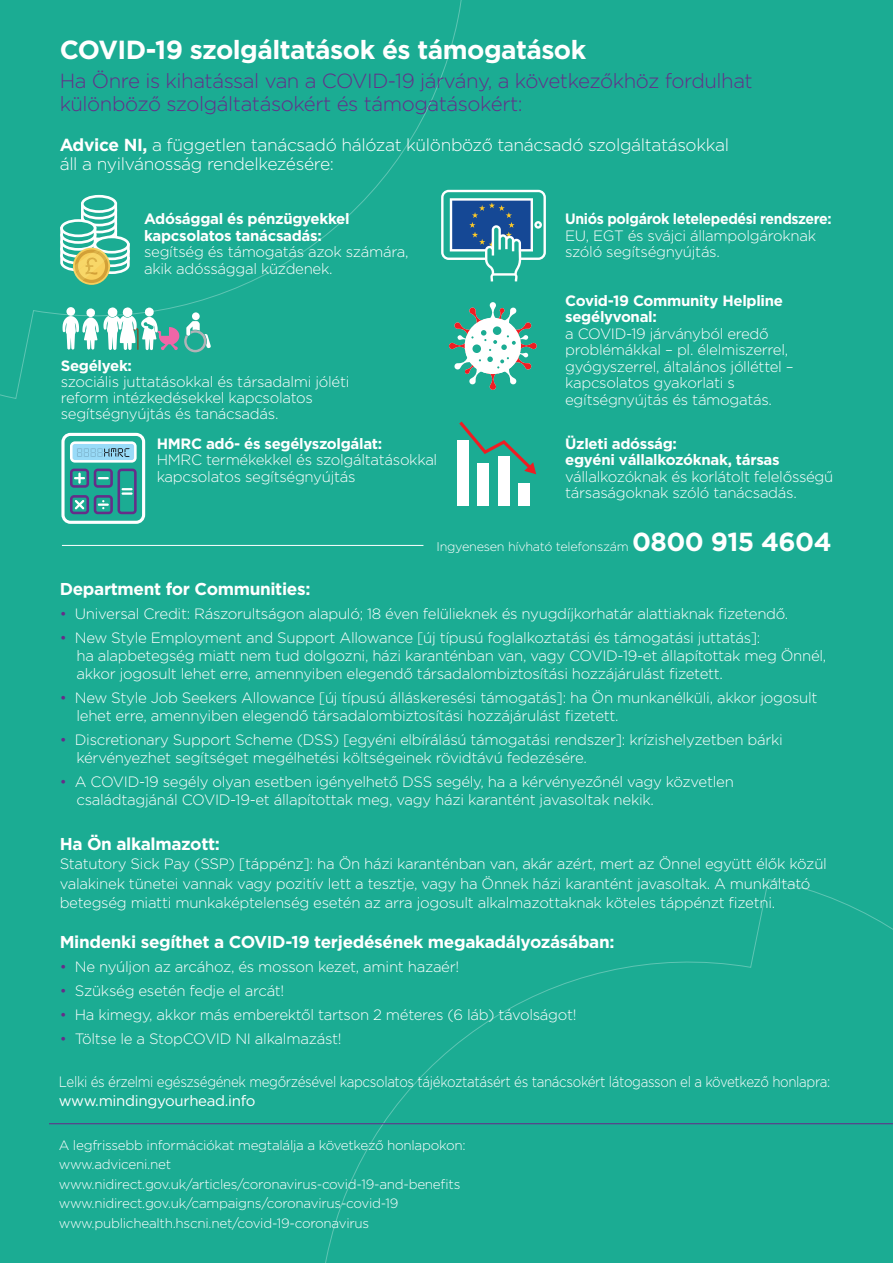
<style>
.page{position:relative;width:893px;height:1263px;background:#1bac93}
.page>*{position:absolute;margin:0;border:0;box-sizing:border-box;transform-origin:0 0}
.t1{font:700 26.25px "Gotham";letter-spacing:-.02em;color:#fff}
.t2{font:300 20.4px/22.5px "Gotham";letter-spacing:-.02em;color:#652d89}
.t3{font:300 17.4px/19.5px "Gotham";letter-spacing:-.02em;color:#fff}
.t4{font:700 17.25px "Gotham";letter-spacing:-.02em;color:#fff}
.t5{font:300 15px/16.5px "Gotham";letter-spacing:-.02em;color:#fff}
.t6{font:300 15px/19.5px "Gotham";letter-spacing:-.02em;color:#fff;scale:.89 1}
.t7{font:300 13.5px/19.5px "Gotham";letter-spacing:-.02em;color:#fff}
.t8{font:300 12.6px "Gotham";letter-spacing:-.02em;color:#fff}
.s1{font-weight:700}
.s2{font-weight:700;font-size:26.1px}
.s3{color:#652d89}
.s4{font-weight:400}
</style>
<div class="page">
<svg style="left:318px;top:879px;width:575px;height:384px"></svg>
<svg style="left:0;top:0;width:466px;height:399px"></svg>
<div style="left:457px;top:441px;width:12px;height:65px;background:#fff"></div>
<div style="left:478px;top:464px;width:11px;height:42px;background:#fff"></div>
<div style="left:498px;top:456px;width:11px;height:50px;background:#fff"></div>
<div style="left:518px;top:484px;width:12px;height:22px;background:#fff"></div>
<svg style="left:457px;top:421px;width:79px;height:54px"></svg>
<svg style="left:61px;top:433px;width:84px;height:91px"></svg>
<svg style="left:82px;top:196px;width:34px;height:16px"></svg>
<div style="left:81px;top:195px;width:36px;height:18px;border:3px solid #fff;border-radius:50%"></div>
<svg style="left:73px;top:248px;width:37px;height:37px"></svg>
<svg style="left:59px;top:201px;width:72px;height:82px"></svg>
<svg style="left:441px;top:190px;width:105px;height:91px"></svg>
<svg style="left:63px;top:307px;width:148px;height:45px"></svg>
<svg style="left:449px;top:302px;width:88px;height:88px"></svg>
<div style="left:465px;top:318px;width:56px;height:56px;border:2px solid #fff;border-radius:50%"></div>
<hr style="left:49px;top:1123px;width:844px;height:1px;background:#652d89">
<hr style="left:62px;top:545px;width:361px;height:1px;background:#fff">
<p class="t1" style="left:60px;top:34px;width:528px">COVID-19 szolgáltatások és támogatások</p>
<p class="t2" style="left:60px;top:69px;width:695px">Ha Önre is kihatással van a COVID-19 járvány, a következőkhöz fordulhat különböző szolgáltatásokért és támogatásokért:</p>
<p class="t3" style="left:60px;top:134px;width:671px"><span class="s1">Advice NI,</span> a független tanácsadó hálózat különböző tanácsadó szolgáltatásokkal áll a nyilvánosság rendelkezésére:</p>
<p class="t5" style="left:144px;top:210px;width:266px"><span class="s1">Adósággal és pénzügyekkel kapcsolatos tanácsadás:<br></span>segítség és támogatás azok számára, akik adóssággal küzdenek.</p>
<p class="t5" style="left:565px;top:210px;width:268px"><span class="s1">Uniós polgárok letelepedési rendszere:<br></span>EU, EGT és svájci állampolgároknak szóló segítségnyújtás.</p>
<p class="t5" style="left:565px;top:292px;width:230px"><span class="s1">Covid-19 Community Helpline segélyvonal:<br></span>a COVID-19 járványból eredő problémákkal – pl. élelmiszerrel, gyógyszerrel, általános jólléttel – kapcsolatos gyakorlati s egítségnyújtás és támogatás.</p>
<p class="t5" style="left:61px;top:358px;width:290px;line-height:15.8px"><span class="s1">Segélyek:<br></span>szociális juttatásokkal és társadalmi jóléti reform intézkedésekkel kapcsolatos segítségnyújtás és tanácsadás.</p>
<p class="t5" style="left:157px;top:435px;width:282px"><span class="s1">HMRC adó- és segélyszolgálat:<br></span>HMRC termékekkel és szolgáltatásokkal kapcsolatos segítségnyújtás</p>
<p class="t5" style="left:565px;top:435px;width:270px"><span class="s1">Üzleti adósság:<br>egyéni vállalkozóknak, társas </span>vállalkozóknak és korlátolt felelősségű társaságoknak szóló tanácsadás.</p>
<p class="t8" style="left:436px;top:538px;width:397px">Ingyenesen hívható telefonszám <span class="s2">0800 915 4604</span></p>
<p class="t4" style="left:60px;top:579px;width:252px">Department for Communities:</p>
<p class="t5" style="left:60px;top:605px;width:730px"><span class="s3">•</span> Universal Credit: Rászorultságon alapuló; 18 éven felülieknek és nyugdíjkorhatár alattiaknak fizetendő.</p>
<p class="t5" style="left:76px;top:628px;width:751px;line-height:18px;text-indent:-17px"><span class="s3">•</span> New Style Employment and Support Allowance [új típusú foglalkoztatási és támogatási juttatás]:<br>ha alapbetegség miatt nem tud dolgozni, házi karanténban van, vagy COVID-19-et állapítottak meg Önnél, akkor jogosult lehet erre, amennyiben elegendő társadalombiztosítási hozzájárulást fizetett.</p>
<p class="t5" style="left:76px;top:688px;width:742px;line-height:18px;text-indent:-17px"><span class="s3">•</span> New Style Job Seekers Allowance [új típusú álláskeresési támogatás]: ha Ön munkanélküli, akkor jogosult lehet erre, amennyiben elegendő társadalombiztosítási hozzájárulást fizetett.</p>
<p class="t5" style="left:76px;top:730px;width:708px;line-height:18px;text-indent:-17px"><span class="s3">•</span> Discretionary Support Scheme (DSS) [egyéni elbírálású támogatási rendszer]: krízishelyzetben bárki kérvényezhet segítséget megélhetési költségeinek rövidtávú fedezésére.</p>
<p class="t5" style="left:76px;top:772px;width:659px;line-height:18px;text-indent:-17px"><span class="s3">•</span> A COVID-19 segély olyan esetben igényelhető DSS segély, ha a kérvényezőnél vagy közvetlen családtagjánál COVID-19-et állapítottak meg, vagy házi karantént javasoltak nekik.</p>
<p class="t4" style="left:60px;top:834px;width:162px">Ha Ön alkalmazott:</p>
<p class="t5" style="left:60px;top:854px;width:769px;line-height:19.5px">Statutory Sick Pay (SSP) [táppénz]: ha Ön házi karanténban van, akár azért, mert az Önnel együtt élők közül valakinek tünetei vannak vagy pozitív lett a tesztje, vagy ha Önnek házi karantént javasoltak. A munkáltató betegség miatti munkaképtelenség esetén az arra jogosult alkalmazottaknak köteles táppénzt fizetni.</p>
<p class="t4" style="left:60px;top:932px;width:556px">Mindenki segíthet a COVID-19 terjedésének megakadályozásában:</p>
<p class="t5" style="left:60px;top:958px;width:401px"><span class="s3">•</span> Ne nyúljon az arcához, és mosson kezet, amint hazaér!</p>
<p class="t5" style="left:60px;top:982px;width:226px"><span class="s3">•</span> Szükség esetén fedje el arcát!</p>
<p class="t5" style="left:60px;top:1006px;width:518px"><span class="s3">•</span> Ha kimegy, akkor más emberektől tartson 2 méteres (6 láb) távolságot!</p>
<p class="t5" style="left:60px;top:1030px;width:283px"><span class="s3">•</span> Töltse le a StopCOVID NI alkalmazást!</p>
<p class="t6" style="left:59px;top:1071px;width:868px">Lelki és érzelmi egészségének megőrzésével kapcsolatos tájékoztatásért és tanácsokért látogasson el a következő honlapra: <span class="s4">www.mindingyourhead.info</span></p>
<p class="t7" style="left:59px;top:1135px;width:408px">A legfrissebb információkat megtalálja a következő honlapokon: www.adviceni.net www.nidirect.gov.uk/articles/coronavirus-covid-19-and-benefits www.nidirect.gov.uk/campaigns/coronavirus-covid-19 www.publichealth.hscni.net/covid-19-coronavirus</p>
</div>
